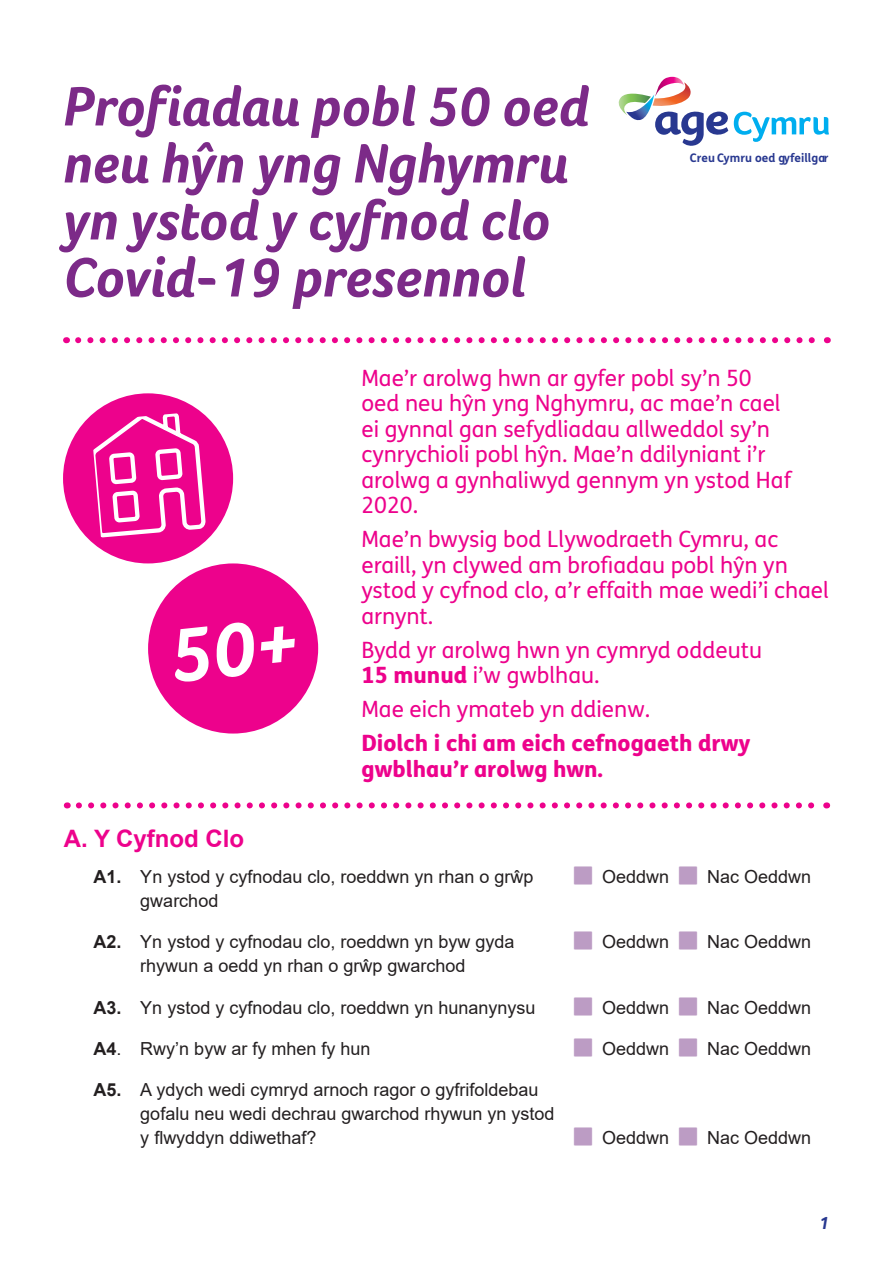
<style>
.page{position:relative;width:893px;height:1263px;background:#fff}
.page>*{position:absolute;margin:0;border:0;box-sizing:border-box;transform-origin:0 0}
.t1{font:italic 700 57px/57px "Foco Age UK";color:#7c2a88}
.section{font:700 24px "Arial";color:#ed028c}
.Sub-sub_heading{font:22.5px/25.5px "FS Me";color:#ed028c}
.Sub-sub_heading-2{font:800 22.5px/25.5px "FS Me";color:#ed028c}
.body{font:18px/24px "Arial";color:#231f20}
.t2{font:italic 700 18px "Foco Age UK";color:#283890}
.t3{font:700 11.85px "FS Me";color:#283890}
.s1{font-weight:800}
.s2{font-weight:700}
</style>
<div class="page">
<svg style="left:78px;top:337px;width:737px;height:6px"></svg>
<svg style="left:79px;top:802px;width:736px;height:6px"></svg>
<div style="left:63px;top:393px;width:170px;height:170px;background:#ed028c;border-radius:50%"></div>
<svg style="left:91px;top:411px;width:117px;height:129px"></svg>
<div style="left:148px;top:563px;width:170px;height:170px;background:#ed028c;border-radius:50%"></div>
<svg style="left:175px;top:622px;width:120px;height:60px"></svg>
<svg style="left:618px;top:77px;width:211px;height:69px"></svg>
<p class="t1" style="left:63px;top:77px;width:527px">Profiadau pobl 50 oed neu hŷn yng Nghymru yn ystod y cyfnod clo<br>Covid-19 presennol</p>
<p class="t3" style="left:690px;top:149px;width:140px">Creu Cymru oed gyfeillgar</p>
<p class="Sub-sub_heading" style="left:361px;top:365px;width:431px">Mae’r arolwg hwn ar gyfer pobl sy’n 50 oed neu hŷn yng Nghymru, ac mae’n cael ei gynnal gan sefydliadau allweddol sy’n cynrychioli pobl hŷn. Mae’n ddilyniant i’r arolwg a gynhaliwyd gennym yn ystod Haf 2020.</p>
<p class="Sub-sub_heading" style="left:361px;top:526px;width:469px">Mae’n bwysig bod Llywodraeth Cymru, ac eraill, yn clywed am brofiadau pobl hŷn yn ystod y cyfnod clo, a’r effaith mae wedi’i chael arnynt.</p>
<p class="Sub-sub_heading" style="left:361px;top:637px;width:402px">Bydd yr arolwg hwn yn cymryd oddeutu<br><span class="s1">15 munud</span> i’w gwblhau.</p>
<p class="Sub-sub_heading" style="left:361px;top:696px;width:290px">Mae eich ymateb yn ddienw.</p>
<p class="Sub-sub_heading-2" style="left:361px;top:729px;width:391px">Diolch i chi am eich cefnogaeth drwy gwblhau’r arolwg hwn.</p>
<p class="section" style="left:64px;top:821px;width:182px">A. Y Cyfnod Clo</p>
<p class="body" style="left:94px;top:865px;width:441px"><span class="s2">A1.</span> Yn ystod y cyfnodau clo, roeddwn yn rhan o grŵp</p>
<p class="body" style="left:602px;top:865px;width:69px">Oeddwn</p>
<p class="body" style="left:707px;top:865px;width:106px">Nac Oeddwn</p>
<p class="body" style="left:140px;top:889px;width:80px">gwarchod</p>
<p class="body" style="left:94px;top:930px;width:422px"><span class="s2">A2.</span> Yn ystod y cyfnodau clo, roeddwn yn byw gyda</p>
<p class="body" style="left:602px;top:930px;width:69px">Oeddwn</p>
<p class="body" style="left:707px;top:930px;width:106px">Nac Oeddwn</p>
<p class="body" style="left:140px;top:954px;width:327px">rhywun a oedd yn rhan o grŵp gwarchod</p>
<p class="body" style="left:94px;top:995px;width:443px"><span class="s2">A3.</span> Yn ystod y cyfnodau clo, roeddwn yn hunanynysu</p>
<p class="body" style="left:602px;top:995px;width:69px">Oeddwn</p>
<p class="body" style="left:707px;top:995px;width:106px">Nac Oeddwn</p>
<p class="body" style="left:94px;top:1036px;width:278px"><span class="s2">A4</span>. Rwy’n byw ar fy mhen fy hun</p>
<p class="body" style="left:602px;top:1036px;width:69px">Oeddwn</p>
<p class="body" style="left:707px;top:1036px;width:106px">Nac Oeddwn</p>
<p class="body" style="left:140px;top:1077px;width:416px;text-indent:-47px"><span class="s2">A5.</span> A ydych wedi cymryd arnoch ragor o gyfrifoldebau gofalu neu wedi dechrau gwarchod rhywun yn ystod y flwyddyn ddiwethaf?</p>
<p class="body" style="left:602px;top:1125px;width:69px">Oeddwn</p>
<p class="body" style="left:707px;top:1125px;width:106px">Nac Oeddwn</p>
<p class="t2" style="left:819px;top:1212px;width:11px">1</p>
</div>
